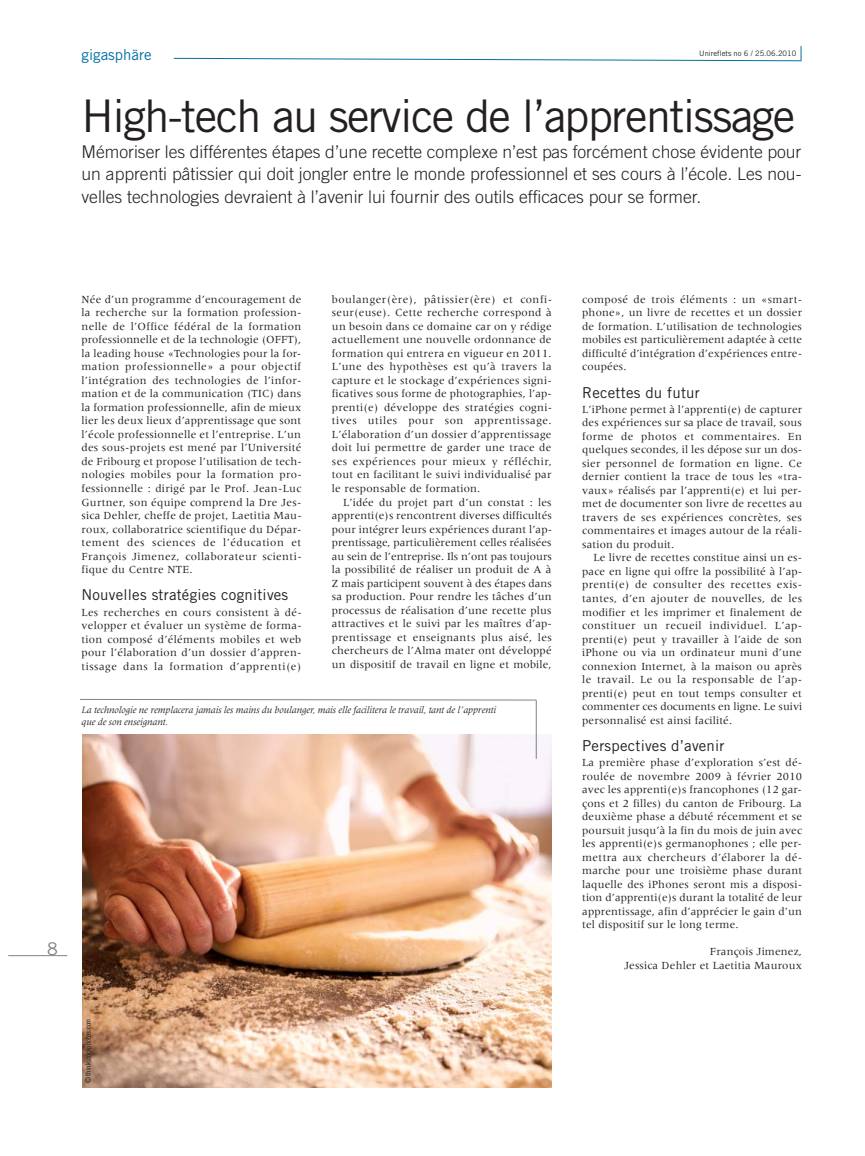
<style>
.page{position:relative;width:865px;height:1156px;background:#fff}
.page>*{position:absolute;margin:0;border:0;box-sizing:border-box;transform-origin:0 0}
.t1{font:45px "Trade Gothic";letter-spacing:-.035em;color:#231f20}
.t2{font:300 17.5px/22.5px "Trade Gothic";color:#231f20;text-align:justify}
.t3{font:17.5px "Trade Gothic";color:#808284}
.t4{font:15px "Trade Gothic";letter-spacing:.015em;color:#231f20}
.t5{font:15px "Trade Gothic";color:#0070a5}
.t6{font:11.25px/13.5px "Meridien";letter-spacing:.015em;color:#231f20;text-align:justify}
.t7{font:italic 10px/12px "Meridien";letter-spacing:-.015em;color:#231f20}
.t8{font:7.5px "Trade Gothic";color:#231f20}
.t9{font:7.5px "Trade Gothic Cond Eighteen";color:#231f20}
</style>
<div class="page">
<svg style="left:173px;top:46px;width:628px;height:15px"></svg>
<hr style="left:8px;top:955px;width:59px;height:1px;background:#808284">
<svg style="left:80px;top:699px;width:456px;height:1px"></svg>
<img style="left:82px;top:734px;width:469px;height:352px">
<hr style="left:536px;top:700px;width:1px;height:58px;background:#808284">
<h3 class="t5" style="left:81px;top:46px;width:72px">gigasphäre</h3>
<p class="t8" style="left:699px;top:48px;width:99px">Unireflets no 6 / 25.06.2010</p>
<h1 class="t1" style="left:81px;top:89px;width:715px">High-tech au service de l’apprentissage</h1>
<p class="t2" style="left:81px;top:140px;width:721px">Mémoriser les différentes étapes d’une recette complexe n’est pas forcément chose évidente pour un apprenti pâtissier qui doit jongler entre le monde professionnel et ses cours à l’école. Les nou&shy;velles technologies devraient à l’avenir lui fournir des outils efficaces pour se former.</p>
<p class="t6" style="left:81px;top:292px;width:222px">Née d’un programme d’encouragement de la recherche sur la formation profession&shy;nelle de l’Office fédéral de la formation professionnelle et de la technologie (OFFT), la leading house «Technologies pour la for&shy;mation professionnelle» a pour objectif l’intégration des technologies de l’infor&shy;mation et de la communication (TIC) dans la formation professionnelle, afin de mieux lier les deux lieux d’apprentissage que sont l’école professionnelle et l’entreprise. L’un des sous-projets est mené par l’Université de Fribourg et propose l’utilisation de tech&shy;nologies mobiles pour la formation pro&shy;fessionnelle : dirigé par le Prof. Jean-Luc Gurtner, son équipe comprend la Dre Jes&shy;sica Dehler, cheffe de projet, Laetitia Mau&shy;roux, collaboratrice scientifique du Dépar&shy;tement des sciences de l’éducation et François Jimenez, collaborateur scienti&shy;fique du Centre NTE.</p>
<h3 class="t4" style="left:81px;top:585px;width:208px">Nouvelles stratégies cognitives</h3>
<p class="t6" style="left:81px;top:605px;width:222px">Les recherches en cours consistent à dé&shy;velopper et évaluer un système de forma&shy;tion composé d’éléments mobiles et web pour l’élaboration d’un dossier d’appren&shy;tissage dans la formation d’apprenti(e)</p>
<p class="t6" style="left:332px;top:292px;width:222px">boulan ger(ère), pâtissier(ère) et confi&shy;seur(euse). Cette recherche correspond à un besoin dans ce domaine car on y rédige actuellement une nouvelle ordonnance de formation qui entrera en vigueur en 2011.<br>L’une des hypothèses est qu’à travers la capture et le stockage d’expériences signi&shy;ficatives sous forme de photographies, l’ap&shy;prenti(e) développe des stratégies cogni&shy;tives utiles pour son apprentissage.<br>L’élaboration d’un dossier d’apprentissage doit lui permettre de garder une trace de ses expériences pour mieux y réfléchir, tout en facilitant le suivi individualisé par le responsable de formation.</p>
<p class="t6" style="left:332px;top:495px;width:222px;text-indent:11px">L’idée du projet part d’un constat : les ap prenti(e)s rencontrent diverses difficultés pour intégrer leurs expériences durant l’ap&shy;prentissage, particulièrement celles réalisées au sein de l’entreprise. Ils n’ont pas toujours la possibilité de réaliser un produit de A à Z mais participent souvent à des étapes dans sa production. Pour rendre les tâches d’un processus de réalisation d’une recette plus attractives et le suivi par les maîtres d’ap&shy;prentissage et enseignants plus aisé, les chercheurs de l’Alma mater ont développé un dispositif de travail en ligne et mobile,</p>
<p class="t7" style="left:81px;top:703px;width:416px">La technologie ne remplacera jamais les mains du boulanger, mais elle facilitera le travail, tant de l’apprenti que de son enseignant.</p>
<h2 class="t3" style="left:47px;top:937px;width:12px">8</h2>
<p class="t9" style="left:84px;top:1082px;width:66px;rotate:-90deg">© thinkstockphotos.com</p>
<p class="t6" style="left:582px;top:292px;width:221px">composé de trois éléments : un «smart&shy;phone», un livre de recettes et un dossier de formation. L’utilisation de technologies mobiles est particulièrement adaptée à cette difficulté d’intégration d’expériences entre&shy;coupées.</p>
<h3 class="t4" style="left:582px;top:383px;width:119px">Recettes du futur</h3>
<p class="t6" style="left:582px;top:402px;width:221px">L’iPhone permet à l’apprenti(e) de capturer des expériences sur sa place de travail, sous forme de photos et commentaires. En quelques secondes, il les dépose sur un dos&shy;sier personnel de formation en ligne. Ce dernier contient la trace de tous les «tra&shy;vaux» réalisés par l’apprenti(e) et lui per&shy;met de documenter son livre de recettes au travers de ses expériences concrètes, ses commentaires et images autour de la réali&shy;sation du produit.</p>
<p class="t6" style="left:582px;top:551px;width:221px;text-indent:11px">Le livre de recettes constitue ainsi un es&shy;pace en ligne qui offre la possibilité à l’ap&shy;prenti(e) de consulter des recettes exis&shy;tantes, d’en ajouter de nouvelles, de les modifier et les imprimer et finalement de constituer un recueil individuel. L’ap&shy;prenti(e) peut y travailler à l’aide de son iPhone ou via un ordinateur muni d’une connexion Internet, à la maison ou après le travail. Le ou la responsable de l’ap&shy;prenti(e) peut en tout temps consulter et commenter ces documents en ligne. Le suivi personnalisé est ainsi facilité.</p>
<h3 class="t4" style="left:582px;top:736px;width:144px">Perspectives d’avenir</h3>
<p class="t6" style="left:582px;top:755px;width:221px">La première phase d’exploration s’est dé&shy;roulée de novembre 2009 à février 2010 avec les apprenti(e)s francophones (12 gar&shy;çons et 2 filles) du canton de Fribourg. La deuxième phase a débuté récemment et se poursuit jusqu’à la fin du mois de juin avec les apprenti(e)s germanophones ; elle per&shy;mettra aux chercheurs d’élaborer la dé&shy;marche pour une troisième phase durant laquelle des iPhones seront mis a disposi&shy;tion d’apprenti(e)s durant la totalité de leur apprentissage, afin d’apprécier le gain d’un tel dispositif sur le long terme.</p>
<p class="t6" style="left:624px;top:944px;width:179px;text-align:right">François Jimenez,<br>Jessica Dehler et Laetitia Mauroux</p>
</div>
